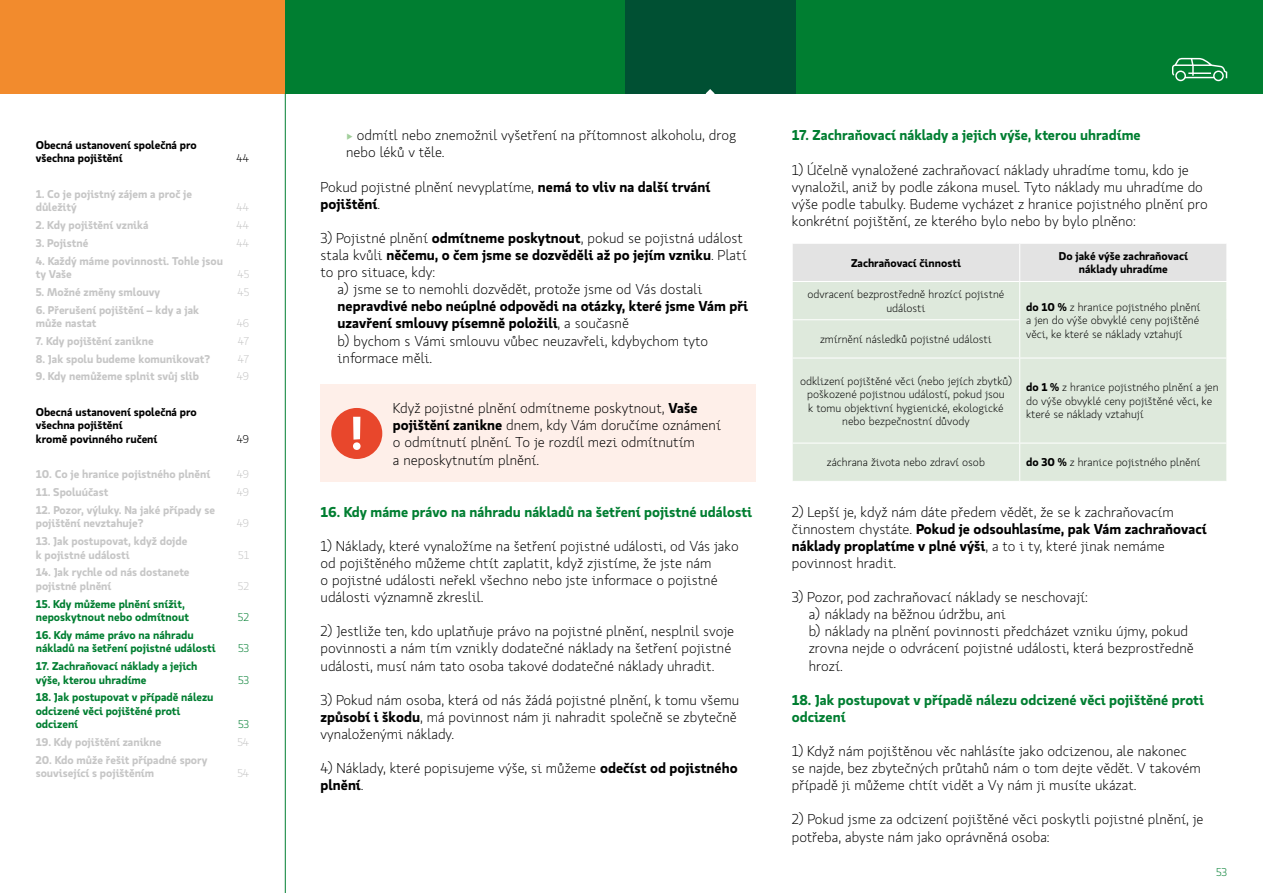
<style>
.page{position:relative;width:1263px;height:893px;background:#fff}
.page>*{position:absolute;margin:0;border:0;box-sizing:border-box;transform-origin:0 0}
.t1{font:300 14.25px/17.1px "Koop Pro";color:#000}
.t2{font:700 14.25px/17.1px "Koop Pro";color:#000}
.t3{font:700 14.25px/17.1px "Koop Pro";color:#007e31}
.t4{font:700 11.25px/13.5px "Koop Pro";color:#c6c6c6}
.t5{font:300 11.25px/13.5px "Koop Pro";color:#000;text-align:center}
.t6{font:700 11.25px/13.5px "Koop Pro";color:#007e31}
.t7{font:700 11.25px/13.5px "Koop Pro";color:#000}
.t8{font:300 11.25px "Koop Pro";color:#c6c6c6}
.t9{font:300 11.25px "Koop Pro";color:#007e31}
.s1{color:#a2cf9c}
.s2{font-weight:700}
.s3{font-weight:300}
</style>
<div class="page">
<div style="left:0;top:0;width:285px;height:94px;background:#f28b2d"></div>
<div style="left:285px;top:0;width:978px;height:94px;background:#007e31"></div>
<div style="left:625px;top:0;width:170px;height:94px;background:#005033"></div>
<svg style="left:1172px;top:58px;width:55px;height:23px"></svg>
<hr style="left:285px;top:94px;width:1px;height:799px;background:#007e31">
<div style="left:321px;top:385px;width:435px;height:97px;background:#feefe9"></div>
<div style="left:331px;top:408px;width:51px;height:51px;background:#e8472c;border-radius:50%"></div>
<svg style="left:353px;top:417px;width:8px;height:33px"></svg>
<div style="left:793px;top:244px;width:433px;height:37px;background:#e3e3e3"></div>
<div style="left:793px;top:282px;width:433px;height:199px;background:#dee9dc"></div>
<hr style="left:1019px;top:282px;width:1px;height:37px;background:#fff">
<hr style="left:792px;top:319px;width:228px;height:1px;background:#fff">
<hr style="left:1019px;top:320px;width:1px;height:38px;background:#fff">
<hr style="left:792px;top:358px;width:228px;height:1px;background:#fff">
<hr style="left:1020px;top:358px;width:207px;height:1px;background:#fff">
<hr style="left:1019px;top:358px;width:1px;height:85px;background:#fff">
<hr style="left:792px;top:443px;width:228px;height:1px;background:#fff">
<hr style="left:1020px;top:443px;width:207px;height:1px;background:#fff">
<hr style="left:1019px;top:443px;width:1px;height:38px;background:#fff">
<hr style="left:1019px;top:244px;width:1px;height:37px;background:#fff">
<svg style="left:706px;top:89px;width:9px;height:5px"></svg>
<p class="t7" style="left:36px;top:138px;width:163px">Obecná ustanovení společná pro všechna pojištění</p>
<p class="t4" style="left:36px;top:187px;width:158px">1. Co je pojistný zájem a proč je důležitý</p>
<p class="t5" style="left:237px;top:151px;width:14px">44</p>
<p class="t8" style="left:237px;top:200px;width:14px">44</p>
<p class="t4" style="left:36px;top:218px;width:114px">2. Kdy pojištění vzniká</p>
<p class="t8" style="left:237px;top:218px;width:14px">44</p>
<p class="t4" style="left:36px;top:236px;width:54px">3. Pojistné</p>
<p class="t8" style="left:237px;top:235px;width:14px">44</p>
<p class="t4" style="left:36px;top:253px;width:189px">4. Každý máme povinnosti. Tohle jsou ty Vaše</p>
<p class="t8" style="left:237px;top:267px;width:13px">45</p>
<p class="t4" style="left:36px;top:285px;width:126px">5. Možné změny smlouvy</p>
<p class="t8" style="left:237px;top:284px;width:13px">45</p>
<p class="t4" style="left:36px;top:302px;width:165px">6. Přerušení pojištění – kdy a jak může nastat</p>
<p class="t8" style="left:237px;top:316px;width:14px">46</p>
<p class="t4" style="left:36px;top:334px;width:119px">7. Kdy pojištění zanikne</p>
<p class="t8" style="left:238px;top:333px;width:13px">47</p>
<p class="t4" style="left:36px;top:351px;width:176px">8. Jak spolu budeme komunikovat?</p>
<p class="t8" style="left:238px;top:351px;width:13px">47</p>
<p class="t4" style="left:36px;top:369px;width:165px">9. Kdy nemůžeme splnit svůj slib</p>
<p class="t8" style="left:237px;top:369px;width:14px">49</p>
<p class="t7" style="left:36px;top:405px;width:163px">Obecná ustanovení společná pro všechna pojištění<br>kromě povinného ručení</p>
<p class="t5" style="left:237px;top:432px;width:14px">49</p>
<p class="t4" style="left:36px;top:467px;width:176px">10. Co je hranice pojistného plnění</p>
<p class="t8" style="left:237px;top:467px;width:14px">49</p>
<p class="t4" style="left:36px;top:485px;width:74px">11. Spoluúčast</p>
<p class="t8" style="left:237px;top:485px;width:14px">49</p>
<p class="t4" style="left:36px;top:503px;width:181px">12. Pozor, výluky. Na jaké případy se pojištění nevztahuje?</p>
<p class="t8" style="left:237px;top:516px;width:14px">49</p>
<p class="t4" style="left:36px;top:534px;width:153px">13. Jak postupovat, když dojde k pojistné události</p>
<p class="t4" style="left:36px;top:565px;width:155px">14. Jak rychle od nás dostanete pojistné plnění</p>
<p class="t6" style="left:36px;top:596px;width:155px">15. Kdy můžeme plnění snížit, neposkytnout nebo odmítnout</p>
<p class="t6" style="left:36px;top:628px;width:181px">16. Kdy máme právo na náhradu nákladů na šetření pojistné události</p>
<p class="t6" style="left:36px;top:659px;width:163px">17. Zachraňovací náklady a jejich výše, kterou uhradíme</p>
<p class="t6" style="left:36px;top:690px;width:179px">18. Jak postupovat v případě nálezu odcizené věci pojištěné proti odcizení</p>
<p class="t8" style="left:238px;top:547px;width:13px">51</p>
<p class="t8" style="left:238px;top:578px;width:13px">52</p>
<p class="t9" style="left:238px;top:610px;width:13px">52</p>
<p class="t9" style="left:238px;top:641px;width:13px">53</p>
<p class="t9" style="left:238px;top:672px;width:13px">53</p>
<p class="t9" style="left:238px;top:717px;width:13px">53</p>
<p class="t4" style="left:36px;top:735px;width:127px">19. Kdy pojištění zanikne</p>
<p class="t8" style="left:237px;top:735px;width:13px">54</p>
<p class="t4" style="left:36px;top:753px;width:173px">20. Kdo může řešit případné spory související s pojištěním</p>
<p class="t8" style="left:237px;top:766px;width:13px">54</p>
<p class="t1" style="left:346px;top:127px;width:392px"><span class="s1">•</span> odmítl nebo znemožnil vyšetření na přítomnost alkoholu, drog nebo léků v těle.</p>
<p class="t1" style="left:321px;top:178px;width:391px">Pokud pojistné plnění nevyplatíme, <span class="s2">nemá to vliv na další trvání pojištění</span>.</p>
<p class="t1" style="left:321px;top:229px;width:424px">3) Pojistné plnění <span class="s2">odmítneme poskytnout</span>, pokud se pojistná událost</p>
<p class="t2" style="left:321px;top:246px;width:427px"><span class="s3">stala kvůli</span> něčemu, o čem jsme se dozvěděli až po jejím vzniku<span class="s3">. Platí</span></p>
<p class="t1" style="left:321px;top:263px;width:116px">to pro situace, kdy:</p>
<p class="t1" style="left:338px;top:280px;width:366px">a) jsme se to nemohli dozvědět, protože jsme od Vás dostali</p>
<p class="t2" style="left:338px;top:297px;width:412px">nepravdivé nebo neúplné odpovědi na otázky, které jsme Vám při uzavření smlouvy písemně položili<span class="s3">, a současně<br>b) bychom s Vámi smlouvu vůbec neuzavřeli, kdybychom tyto informace měli.</span></p>
<p class="t1" style="left:393px;top:399px;width:330px">Když pojistné plnění odmítneme poskytnout, <span class="s2">Vaše pojištění zanikne</span> dnem, kdy Vám doručíme oznámení o odmítnutí plnění. To je rozdíl mezi odmítnutím<br>a neposkytnutím plnění.</p>
<p class="t3" style="left:321px;top:502px;width:433px">16. Kdy máme právo na náhradu nákladů na šetření pojistné události</p>
<p class="t1" style="left:321px;top:537px;width:419px">1) Náklady, které vynaložíme na šetření pojistné události, od Vás jako od pojištěného můžeme chtít zaplatit, když zjistíme, že jste nám<br>o pojistné události neřekl všechno nebo jste informace o pojistné události významně zkreslil.</p>
<p class="t1" style="left:321px;top:623px;width:415px">2) Jestliže ten, kdo uplatňuje právo na pojistné plnění, nesplnil svoje povinnosti a nám tím vznikly dodatečné náklady na šetření pojistné události, musí nám tato osoba takové dodatečné náklady uhradit.</p>
<p class="t1" style="left:321px;top:691px;width:420px">3) Pokud nám osoba, která od nás žádá pojistné plnění, k tomu všemu <span class="s2">způsobí i škodu</span>, má povinnost nám ji nahradit společně se zbytečně vynaloženými náklady.</p>
<p class="t1" style="left:321px;top:759px;width:418px">4) Náklady, které popisujeme výše, si můžeme <span class="s2">odečíst od pojistného plnění</span>.</p>
<p class="t3" style="left:792px;top:126px;width:350px">17. Zachraňovací náklady a jejich výše, kterou uhradíme</p>
<p class="t1" style="left:792px;top:161px;width:417px">1) Účelně vynaložené zachraňovací náklady uhradíme tomu, kdo je vynaložil, aniž by podle zákona musel. Tyto náklady mu uhradíme do výše podle tabulky. Budeme vycházet z hranice pojistného plnění pro konkrétní pojištění, ze kterého bylo nebo by bylo plněno:</p>
<p class="t7" style="left:851px;top:255px;width:111px">Zachraňovací činnosti</p>
<p class="t7" style="left:1059px;top:249px;width:131px;text-align:center">Do jaké výše zachraňovací náklady uhradíme</p>
<p class="t5" style="left:807px;top:287px;width:198px">odvracení bezprostředně hrozící pojistné události</p>
<p class="t5" style="left:1026px;top:300px;width:176px;text-align:justify"><span class="s2">do 10 %</span> z hranice pojistného plnění a jen do výše obvyklé ceny pojištěné věci, ke které se náklady vztahují</p>
<p class="t5" style="left:820px;top:332px;width:173px">zmírnění následků pojistné události</p>
<p class="t5" style="left:800px;top:374px;width:213px">odklizení pojištěné věci (nebo jejích zbytků) poškozené pojistnou událostí, pokud jsou<br>k tomu objektivní hygienické, ekologické nebo bezpečnostní důvody</p>
<p class="t5" style="left:1026px;top:380px;width:194px;text-align:left"><span class="s2">do 1 %</span> z hranice pojistného plnění a jen do výše obvyklé ceny pojištěné věci, ke které se náklady vztahují</p>
<p class="t5" style="left:827px;top:456px;width:160px">záchrana života nebo zdraví osob</p>
<p class="t5" style="left:1026px;top:456px;width:176px"><span class="s2">do 30 %</span> z hranice pojistného plnění</p>
<p class="t1" style="left:792px;top:503px;width:416px">2) Lepší je, když nám dáte předem vědět, že se k zachraňovacím činnostem chystáte. <span class="s2">Pokud je odsouhlasíme, pak Vám zachraňovací náklady proplatíme v plné výši</span>, a to i ty, které jinak nemáme povinnost hradit.</p>
<p class="t1" style="left:809px;top:588px;width:387px;text-indent:-17px">3) Pozor, pod zachraňovací náklady se neschovají:<br>a) náklady na běžnou údržbu, ani<br>b) náklady na plnění povinnosti předcházet vzniku újmy, pokud zrovna nejde o odvrácení pojistné události, která bezprostředně hrozí.</p>
<p class="t3" style="left:792px;top:691px;width:414px">18. Jak postupovat v případě nálezu odcizené věci pojištěné proti odcizení</p>
<p class="t1" style="left:792px;top:742px;width:411px">1) Když nám pojištěnou věc nahlásíte jako odcizenou, ale nakonec se najde, bez zbytečných průtahů nám o tom dejte vědět. V takovém případě ji můžeme chtít vidět a Vy nám ji musíte ukázat.</p>
<p class="t1" style="left:792px;top:811px;width:413px">2) Pokud jsme za odcizení pojištěné věci poskytli pojistné plnění, je potřeba, abyste nám jako oprávněná osoba:</p>
<p class="t9" style="left:1216px;top:864px;width:13px">53</p>
</div>
